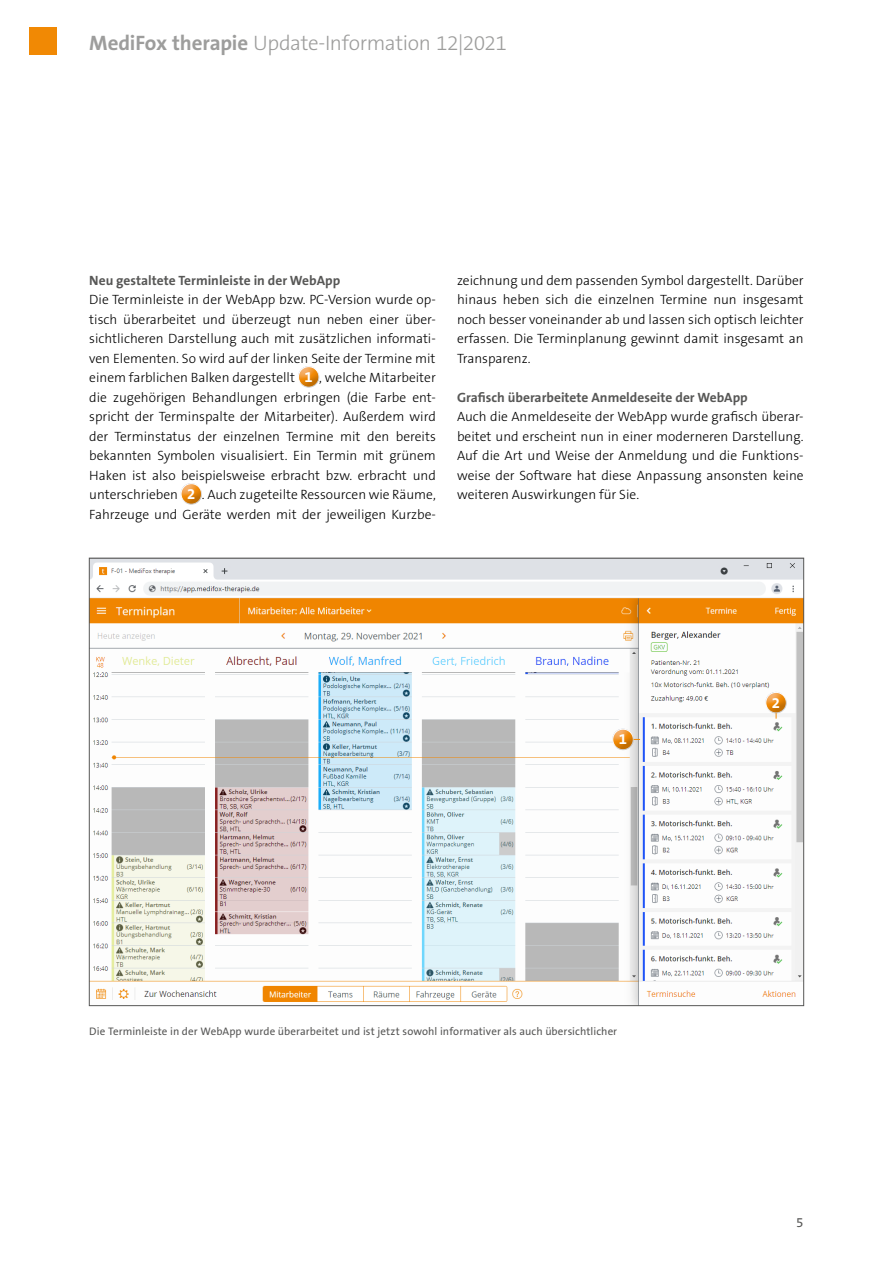
<style>
.page{position:relative;width:893px;height:1263px;background:#fff}
.page>*{position:absolute;margin:0;border:0;box-sizing:border-box;transform-origin:0 0}
.t1{font:300 21px "The Sans B3";letter-spacing:-.015em;color:#9d9d9c}
.t2{font:700 15px "The Sans B7";color:#fff}
.t3{font:300 13.5px/19.5px "The Sans B3";color:#000;text-align:justify}
.t4{font:700 13.5px "The Sans B7";color:#575756}
.t5{font:13.5px "The Sans B5 Plain";color:#575756}
.t6{font:10.95px "The Sans B5 Plain";letter-spacing:.005em;color:#575756}
.s1{font-family:"The Sans B7";font-weight:700}
.s2{font-family:"The Sans B7";font-weight:700;font-size:15px;color:#fff}
</style>
<div class="page">
<div style="left:29px;top:27px;width:27px;height:28px;background:#f18904"></div>
<div style="left:291px;top:365px;width:39px;height:25px;background:#000;opacity:.2"></div>
<div style="left:174px;top:482px;width:39px;height:25px;background:#000;opacity:.2"></div>
<img style="left:91px;top:560px;width:711px;height:444px">
<div style="left:602px;top:720px;width:38px;height:32px;background:#7682a5;opacity:.75"></div>
<div style="left:605px;top:727px;width:39px;height:25px;background:#000;opacity:.2"></div>
<div style="left:755px;top:683px;width:39px;height:32px;background:#7682a5;opacity:.75"></div>
<div style="left:758px;top:690px;width:39px;height:26px;background:#000;opacity:.2"></div>
<h1 class="t1" style="left:89px;top:32px;width:419px"><span class="s1">MediFox therapie</span> Update-Information 12|2021</h1>
<p class="t4" style="left:89px;top:273px;width:252px">Neu gestaltete Terminleiste in der WebApp</p>
<p class="t3" style="left:89px;top:291px;width:348px">Die Terminleiste in der WebApp bzw. PC-Version wurde op&shy;tisch überarbeitet und überzeugt nun neben einer über&shy;sichtlicheren Darstellung auch mit zusätzlichen informati&shy;ven Elementen. So wird auf der linken Seite der Termine mit einem farblichen Balken dargestellt <span class="s2">1</span> , welche Mitarbeiter die zugehörigen Behandlungen erbringen (die Farbe ent&shy;spricht der Terminspalte der Mitarbeiter). Außerdem wird der Terminstatus der einzelnen Termine mit den bereits bekannten Symbolen visualisiert. Ein Termin mit grünem Haken ist also beispielsweise erbracht bzw. erbracht und unterschrieben <span class="s2">2</span> . Auch zugeteilte Ressourcen wie Räume, Fahrzeuge und Geräte werden mit der jeweiligen Kurzbe-</p>
<p class="t3" style="left:457px;top:271px;width:348px">zeichnung und dem passenden Symbol dargestellt. Darüber hinaus heben sich die einzelnen Termine nun insgesamt noch besser voneinander ab und lassen sich optisch leichter erfassen. Die Terminplanung gewinnt damit insgesamt an Transparenz.</p>
<p class="t4" style="left:457px;top:390px;width:292px">Grafisch überarbeitete Anmeldeseite der WebApp</p>
<p class="t3" style="left:457px;top:408px;width:348px">Auch die Anmeldeseite der WebApp wurde grafisch überar&shy;beitet und erscheint nun in einer moderneren Darstellung.<br>Auf die Art und Weise der Anmeldung und die Funktions&shy;weise der Software hat diese Anpassung ansonsten keine weiteren Auswirkungen für Sie.</p>
<p class="t2" style="left:619px;top:731px;width:10px">1</p>
<p class="t2" style="left:772px;top:695px;width:10px">2</p>
<p class="t6" style="left:89px;top:1025px;width:529px">Die Terminleiste in der WebApp wurde überarbeitet und ist jetzt sowohl informativer als auch übersichtlicher</p>
<p class="t5" style="left:796px;top:1215px;width:9px">5</p>
</div>
